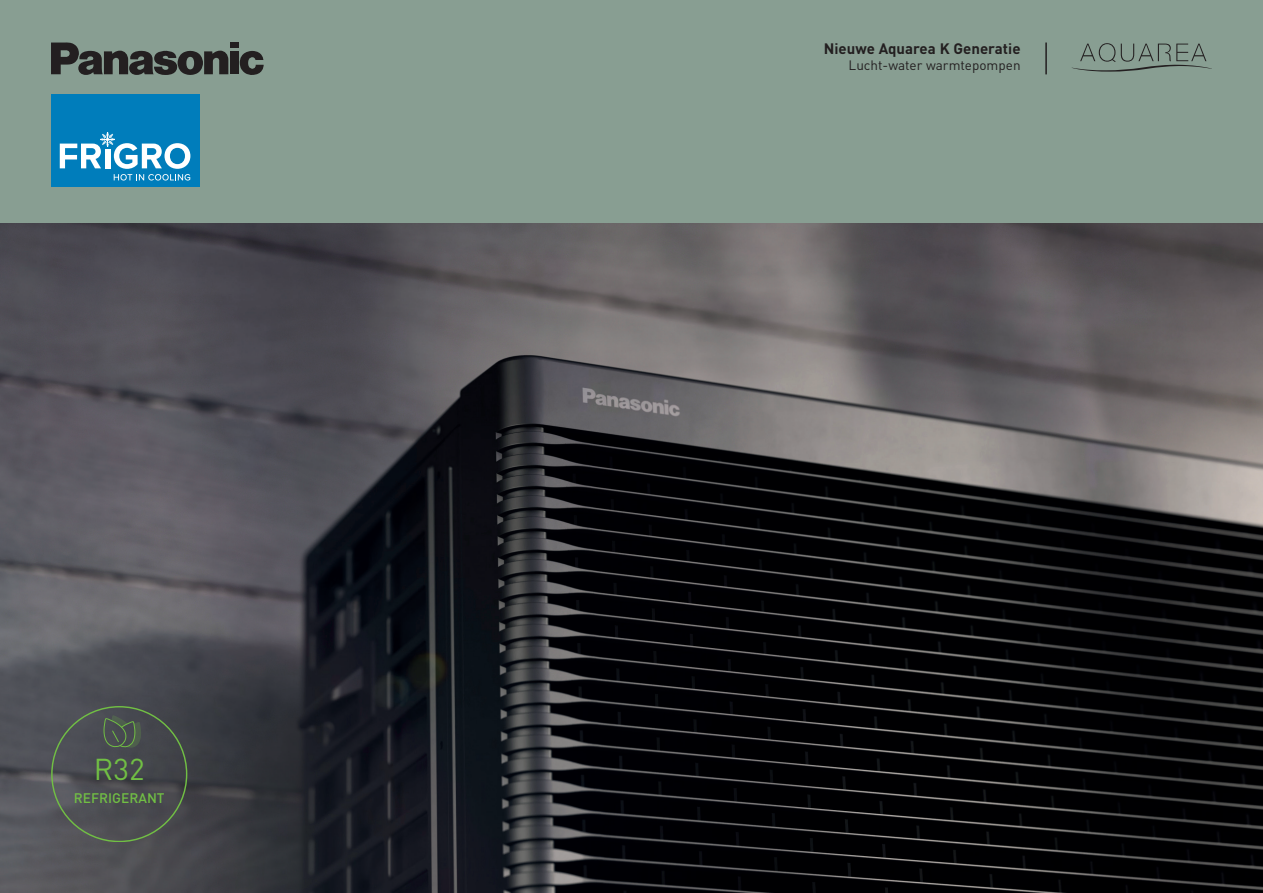
<style>
.page{position:relative;width:1263px;height:893px;background:#889e92}
.page>*{position:absolute;margin:0;border:0;box-sizing:border-box;transform-origin:0 0}
.t1{font:29.85px "DIN Pro";color:#71bf44}
._01_23_TEXT_10B{font:700 15px "DIN Pro";color:#231f20}
.t2{font:500 13.65px "DIN Pro";color:#71bf44}
._01_23_TEXT_10R{font:13.5px "DIN Pro";color:#231f20}
</style>
<div class="page">
<img style="left:0;top:223px;width:1263px;height:670px">
<svg style="left:103px;top:715px;width:38px;height:33px"></svg>
<svg style="left:1072px;top:43px;width:140px;height:29px"></svg>
<hr style="left:1045px;top:43px;width:2px;height:31px;background:#231f20">
<svg style="left:51px;top:43px;width:177px;height:32px"></svg>
<div style="left:230px;top:51px;width:9px;height:23px;background:#231f20"></div>
<div style="left:230px;top:43px;width:9px;height:5px;background:#231f20"></div>
<svg style="left:240px;top:51px;width:24px;height:24px"></svg>
<div style="left:51px;top:95px;width:148px;height:92px;background:#007dbb"></div>
<svg style="left:60px;top:132px;width:130px;height:49px"></svg>
<p class="t1" style="left:94px;top:747px;width:52px">R32</p>
<p class="t2" style="left:74px;top:787px;width:92px">REFRIGERANT</p>
<p class="_01_23_TEXT_10B" style="left:824px;top:37px;width:198px">Nieuwe Aquarea K Generatie</p>
<p class="_01_23_TEXT_10R" style="left:849px;top:55px;width:173px">Lucht-water warmtepompen</p>
</div>
